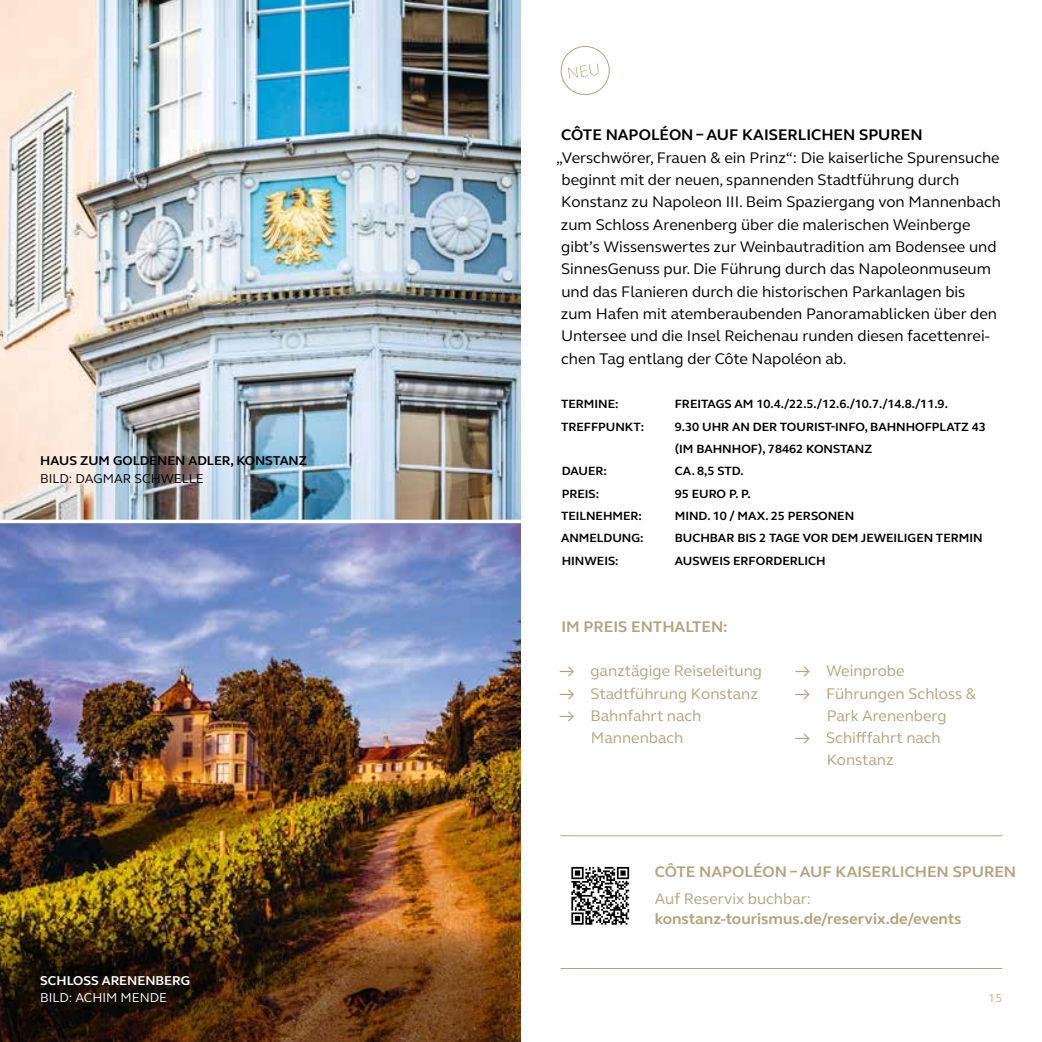
<style>
.page{position:relative;width:1042px;height:1042px;background:#fff}
.page>*{position:absolute;margin:0;border:0;box-sizing:border-box;transform-origin:0 0}
.t1{font:15.75px/22.4px "FS Elliot Pro";color:#000}
.t2{font:15.75px/22.4px "FS Elliot Pro";color:#b4a47d}
.t3{font:700 15.75px "FS Elliot Pro";color:#b4a47d}
.t4{font:700 15.75px "FS Elliot Pro";color:#000}
.t5{font:700 13.12px "FS Elliot Pro";color:#000}
.t6{font:13.12px "FS Elliot Pro";color:#000}
.t7{font:700 13.12px "FS Elliot Pro";color:#fff}
.t8{font:13.12px "FS Elliot Pro";color:#fff}
.t9{font:700 12.25px/22.4px "FS Elliot Pro";color:#000}
.t10{font:11.72px "FS Elliot Pro";color:#beb08f}
</style>
<div class="page">
<img style="left:0;top:0;width:521px;height:1042px">
<img style="left:0;top:928px;width:520px;height:114px">
<svg style="left:560px;top:46px;width:50px;height:50px"></svg>
<svg style="left:571px;top:866px;width:59px;height:59px"></svg>
<svg style="left:571px;top:867px;width:58px;height:57px"></svg>
<hr style="left:561px;top:835px;width:441px;height:1px;background:#b4a47d">
<hr style="left:561px;top:968px;width:441px;height:1px;background:#b4a47d">
<hr style="left:0;top:520px;width:521px;height:3px;background:#fff">
<p class="t5" style="left:40px;top:452px;width:268px">HAUS ZUM GOLDENEN ADLER, KONSTANZ</p>
<p class="t6" style="left:40px;top:470px;width:165px">BILD: DAGMAR SCHWELLE</p>
<p class="t7" style="left:40px;top:971px;width:151px">SCHLOSS ARENENBERG</p>
<p class="t8" style="left:40px;top:989px;width:128px">BILD: ACHIM MENDE</p>
<p class="t4" style="left:561px;top:124px;width:363px">CÔTE NAPOLÉON – AUF KAISERLICHEN -SPUREN</p>
<p class="t1" style="left:556px;top:146px;width:446px">„Verschwörer, Frauen &amp; ein Prinz“: Die kaiserliche Spurensuche beginnt mit der neuen, spannenden Stadtführung durch Konstanz zu Napoleon III. Beim Spaziergang von Mannenbach zum Schloss Arenenberg über die malerischen Weinberge gibt’s Wissenswertes zur Weinbautradition am Bodensee und SinnesGenuss pur. Die Führung durch das Napoleonmuseum und das Flanieren durch die historischen Parkanlagen bis<br>zum Hafen mit atemberaubenden Panoramablicken über den Untersee und die Insel Reichenau runden diesen facettenrei&shy;chen Tag entlang der Côte Napoléon ab.</p>
<p class="t9" style="left:561px;top:393px;width:59px">TERMINE:</p>
<p class="t9" style="left:675px;top:393px;width:275px">FREITAGS AM 10.4./22.5./12.6./10.7./14.8./11.9.</p>
<p class="t9" style="left:561px;top:415px;width:85px">TREFFPUNKT:</p>
<p class="t9" style="left:675px;top:415px;width:312px">9.30 UHR AN DER TOURIST-INFO, BAHNHOFPLATZ 43 (IM BAHNHOF), 78462 KONSTANZ</p>
<p class="t9" style="left:562px;top:460px;width:47px">DAUER:</p>
<p class="t9" style="left:675px;top:460px;width:70px">CA. 8,5 STD.</p>
<p class="t9" style="left:562px;top:482px;width:39px">PREIS:</p>
<p class="t9" style="left:675px;top:482px;width:77px">95 EURO P. P.</p>
<p class="t9" style="left:561px;top:504px;width:82px">TEILNEHMER:</p>
<p class="t9" style="left:675px;top:504px;width:181px">MIND. 10 / MAX. 25 PERSONEN</p>
<p class="t9" style="left:561px;top:527px;width:84px">ANMELDUNG:</p>
<p class="t9" style="left:675px;top:527px;width:309px">BUCHBAR BIS 2 TAGE VOR DEM JEWEILIGEN TERMIN</p>
<p class="t9" style="left:562px;top:549px;width:58px">HINWEIS:</p>
<p class="t9" style="left:675px;top:549px;width:152px">AUSWEIS ERFORDERLICH</p>
<p class="t3" style="left:561px;top:616px;width:168px">IM PREIS ENTHALTEN:</p>
<p class="t2" style="left:559px;top:659px;width:204px">→ ganztägige Reiseleitung</p>
<p class="t2" style="left:559px;top:681px;width:200px">→ Stadtführung Konstanz</p>
<p class="t2" style="left:591px;top:704px;width:112px;text-indent:-31px">→ Bahnfahrt nach<br>Mannenbach</p>
<p class="t2" style="left:795px;top:659px;width:111px">→ Weinprobe</p>
<p class="t2" style="left:795px;top:681px;width:182px;text-align:center">→ Führungen Schloss &amp;<br>Park Arenenberg</p>
<p class="t2" style="left:826px;top:726px;width:116px;text-indent:-31px">→ Schifffahrt nach<br>Konstanz</p>
<p class="t3" style="left:655px;top:861px;width:363px">CÔTE NAPOLÉON – AUF KAISERLICHEN -SPUREN</p>
<p class="t2" style="left:655px;top:887px;width:158px">Auf Reservix buchbar:</p>
<p class="t3" style="left:655px;top:908px;width:308px">konstanz-tourismus.de/reservix.de/events</p>
<p class="t10" style="left:988px;top:990px;width:15px">15</p>
</div>
